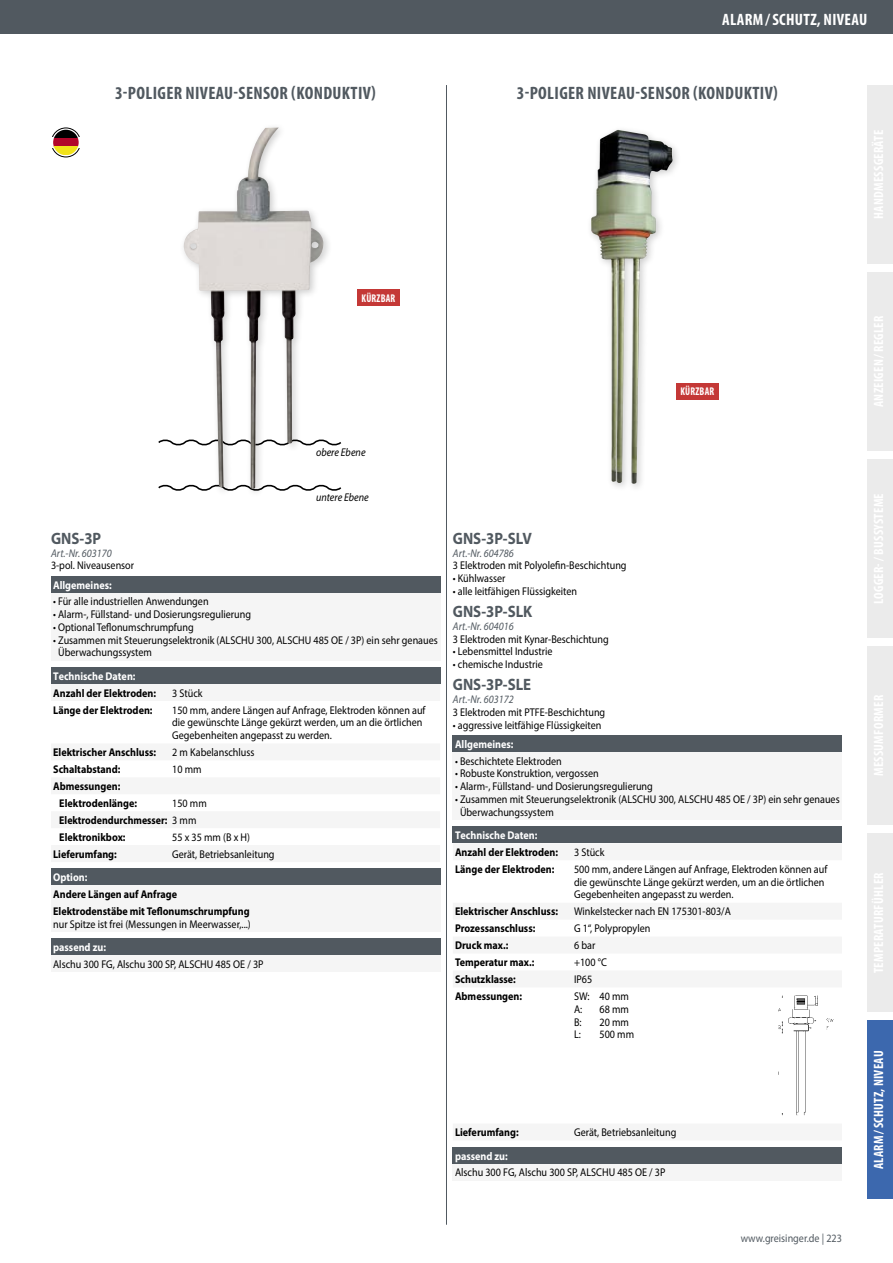
<style>
.page{position:relative;width:893px;height:1263px;background:#fff}
.page>*{position:absolute;margin:0;border:0;box-sizing:border-box;transform-origin:0 0}
.t1{font:700 condensed 18px "Myriad Pro";letter-spacing:.02em;color:#515960}
.t2{font:700 16.5px "Myriad Pro";color:#515960;scale:.9 1}
.t3{font:700 condensed 16.5px "Myriad Pro";letter-spacing:.02em;color:#fff}
.t4{font:700 condensed 13.5px "Myriad Pro";letter-spacing:.02em;color:#fff}
.t5{font:11.25px/12.8px "Myriad Pro";color:#000;scale:.9 1}
.t6{font:700 11.25px/17px "Myriad Pro";color:#000;scale:.9 1}
.t7{font:700 11.25px "Myriad Pro";color:#fff;scale:.9 1}
.t8{font:italic 11.25px "Myriad Pro";color:#515960;scale:.9 1}
.t9{font:700 11.25px/17px "Myriad Pro";color:#000;scale:.88 1}
.t10{font:11.25px "Myriad Pro";color:#515960;scale:.9 1}
.t11{font:italic 11.25px "Myriad Pro";color:#000;scale:.9 1}
.t12{font:700 condensed 11.25px "Myriad Pro";letter-spacing:.02em;color:#fff;scale:.9 1}
.s1{font-weight:400}
</style>
<div class="page">
<div style="left:0;top:0;width:893px;height:34px;background:#515960"></div>
<div style="left:867px;top:85px;width:26px;height:179px;background:#ebebeb"></div>
<div style="left:867px;top:272px;width:26px;height:179px;background:#ebebeb"></div>
<div style="left:867px;top:459px;width:26px;height:179px;background:#ebebeb"></div>
<div style="left:867px;top:646px;width:26px;height:179px;background:#ebebeb"></div>
<div style="left:867px;top:833px;width:26px;height:179px;background:#ebebeb"></div>
<div style="left:867px;top:1020px;width:26px;height:179px;background:#3c68ae"></div>
<div style="left:51px;top:128px;width:30px;height:29px;border:1px solid #000;border-radius:50%"></div>
<div style="left:51px;top:137px;width:30px;height:11px;background:#fff"></div>
<svg style="left:53px;top:130px;width:26px;height:8px"></svg>
<div style="left:53px;top:138px;width:26px;height:9px;background:#b1052a"></div>
<svg style="left:53px;top:147px;width:26px;height:8px"></svg>
<svg style="left:158px;top:484px;width:184px;height:7px"></svg>
<svg style="left:158px;top:439px;width:184px;height:7px"></svg>
<hr style="left:446px;top:85px;width:1px;height:1140px;background:#515960">
<div style="left:179px;top:123px;width:153px;height:374px;background:#fff"></div>
<img style="left:184px;top:128px;width:139px;height:361px">
<img style="left:591px;top:130px;width:82px;height:354px">
<div style="left:357px;top:289px;width:43px;height:17px;background:#c43836"></div>
<div style="left:51px;top:576px;width:389px;height:17px;background:#515960"></div>
<div style="left:51px;top:593px;width:389px;height:68px;background:#f5f5f5"></div>
<div style="left:51px;top:667px;width:389px;height:17px;background:#515960"></div>
<div style="left:51px;top:868px;width:389px;height:17px;background:#515960"></div>
<div style="left:51px;top:885px;width:389px;height:47px;background:#f5f5f5"></div>
<div style="left:51px;top:938px;width:389px;height:17px;background:#515960"></div>
<div style="left:51px;top:955px;width:389px;height:17px;background:#f5f5f5"></div>
<div style="left:676px;top:383px;width:43px;height:17px;background:#c43836"></div>
<div style="left:453px;top:735px;width:389px;height:17px;background:#515960"></div>
<div style="left:453px;top:752px;width:389px;height:68px;background:#f5f5f5"></div>
<div style="left:453px;top:826px;width:389px;height:17px;background:#515960"></div>
<div style="left:453px;top:1147px;width:389px;height:17px;background:#515960"></div>
<div style="left:453px;top:1164px;width:389px;height:17px;background:#f5f5f5"></div>
<img style="left:778px;top:995px;width:56px;height:121px">
<h1 class="t1" style="left:115px;top:81px;width:262px">3-POLIGER NIVEAU-SENSOR (KONDUKTIV)</h1>
<h2 class="t3" style="left:722px;top:9px;width:147px">ALARM/SCHUTZ, NIVEAU</h2>
<h1 class="t1" style="left:517px;top:81px;width:262px">3-POLIGER NIVEAU-SENSOR (KONDUKTIV)</h1>
<p class="t12" style="left:362px;top:291px;width:39px">KÜRZBAR</p>
<p class="t12" style="left:680px;top:385px;width:39px">KÜRZBAR</p>
<p class="t11" style="left:316px;top:445px;width:56px">obere Ebene</p>
<p class="t11" style="left:316px;top:491px;width:60px">untere Ebene</p>
<h2 class="t2" style="left:51px;top:528px;width:57px">GNS-3P</h2>
<p class="t8" style="left:51px;top:546px;width:69px">Art.-Nr. 603170</p>
<p class="t5" style="left:51px;top:559px;width:94px">3-pol. Niveausensor</p>
<p class="t7" style="left:53px;top:577px;width:67px">Allgemeines:</p>
<p class="t5" style="left:53px;top:595px;width:174px">• Für alle industriellen Anwendungen</p>
<p class="t5" style="left:53px;top:608px;width:221px">• Alarm-, Füllstand- und Dosierungsregulierung</p>
<p class="t5" style="left:53px;top:621px;width:158px">• Optional Teflonumschrumpfung</p>
<p class="t5" style="left:58px;top:633px;width:423px;text-indent:-5px">• Zusammen mit Steuerungselektronik (ALSCHU 300, ALSCHU 485 OE / 3P) ein sehr genaues<br>Überwachungssystem</p>
<p class="t7" style="left:53px;top:669px;width:93px">Technische Daten:</p>
<p class="t6" style="left:53px;top:684px;width:116px">Anzahl der Elektroden:</p>
<p class="t5" style="left:172px;top:686px;width:35px">3 Stück</p>
<p class="t6" style="left:53px;top:701px;width:112px">Länge der Elektroden:</p>
<p class="t5" style="left:172px;top:703px;width:283px">150 mm, andere Längen auf Anfrage, Elektroden können auf die gewünschte Länge gekürzt werden, um an die örtlichen<br>Gegebenheiten angepasst zu werden.</p>
<p class="t6" style="left:53px;top:743px;width:116px">Elektrischer Anschluss:</p>
<p class="t5" style="left:172px;top:746px;width:93px">2 m Kabelanschluss</p>
<p class="t6" style="left:53px;top:760px;width:76px">Schaltabstand:</p>
<p class="t5" style="left:172px;top:763px;width:34px">10 mm</p>
<p class="t6" style="left:59px;top:777px;width:88px;text-indent:-6px">Abmessungen:<br>Elektrodenlänge:</p>
<p class="t9" style="left:59px;top:794px;width:169px;text-indent:113px"><span class="s1">150 mm<br></span>Elektrodendurchmesser: <span class="s1">3 mm<br></span>Elektronikbox:</p>
<p class="t5" style="left:172px;top:830px;width:88px">55 x 35 mm (B x H)</p>
<p class="t6" style="left:53px;top:845px;width:72px">Lieferumfang:</p>
<p class="t5" style="left:172px;top:847px;width:115px">Gerät, Betriebsanleitung</p>
<p class="t7" style="left:53px;top:870px;width:40px">Option:</p>
<p class="t6" style="left:53px;top:885px;width:220px">Andere Längen auf Anfrage<br>Elektrodenstäbe mit Teflonumschrumpfung</p>
<p class="t5" style="left:53px;top:917px;width:221px">nur Spitze ist frei (Messungen in Meerwasser,...)</p>
<p class="t7" style="left:53px;top:940px;width:60px">passend zu:</p>
<p class="t5" style="left:53px;top:958px;width:235px">Alschu 300 FG, Alschu 300 SP, ALSCHU 485 OE / 3P</p>
<h2 class="t2" style="left:453px;top:528px;width:89px">GNS-3P-SLV</h2>
<p class="t8" style="left:453px;top:546px;width:69px">Art.-Nr. 604786</p>
<p class="t5" style="left:453px;top:559px;width:195px">3 Elektroden mit Polyolefin-Beschichtung</p>
<p class="t5" style="left:453px;top:572px;width:60px">• Kühlwasser</p>
<p class="t5" style="left:453px;top:585px;width:140px">• alle leitfähigen Flüssigkeiten</p>
<h2 class="t2" style="left:453px;top:601px;width:90px">GNS-3P-SLK</h2>
<p class="t8" style="left:453px;top:619px;width:69px">Art.-Nr. 604016</p>
<p class="t5" style="left:453px;top:632px;width:175px">3 Elektroden mit Kynar-Beschichtung</p>
<p class="t5" style="left:453px;top:645px;width:112px">• Lebensmittel Industrie</p>
<p class="t5" style="left:453px;top:658px;width:102px">• chemische Industrie</p>
<h2 class="t2" style="left:453px;top:674px;width:89px">GNS-3P-SLE</h2>
<p class="t8" style="left:453px;top:692px;width:69px">Art.-Nr. 603172</p>
<p class="t5" style="left:453px;top:706px;width:171px">3 Elektroden mit PTFE-Beschichtung</p>
<p class="t5" style="left:453px;top:718px;width:167px">• aggressive leitfähige Flüssigkeiten</p>
<p class="t7" style="left:455px;top:737px;width:67px">Allgemeines:</p>
<p class="t5" style="left:455px;top:754px;width:120px">• Beschichtete Elektroden</p>
<p class="t5" style="left:455px;top:767px;width:161px">• Robuste Konstruktion, vergossen</p>
<p class="t5" style="left:455px;top:780px;width:221px">• Alarm-, Füllstand- und Dosierungsregulierung</p>
<p class="t5" style="left:460px;top:793px;width:423px;text-indent:-5px">• Zusammen mit Steuerungselektronik (ALSCHU 300, ALSCHU 485 OE / 3P) ein sehr genaues<br>Überwachungssystem</p>
<p class="t7" style="left:455px;top:828px;width:93px">Technische Daten:</p>
<p class="t6" style="left:455px;top:843px;width:116px">Anzahl der Elektroden:</p>
<p class="t5" style="left:574px;top:846px;width:35px">3 Stück</p>
<p class="t6" style="left:455px;top:860px;width:112px">Länge der Elektroden:</p>
<p class="t5" style="left:574px;top:863px;width:283px">500 mm, andere Längen auf Anfrage, Elektroden können auf die gewünschte Länge gekürzt werden, um an die örtlichen<br>Gegebenheiten angepasst zu werden.</p>
<p class="t6" style="left:455px;top:903px;width:116px">Elektrischer Anschluss:</p>
<p class="t5" style="left:574px;top:905px;width:176px">Winkelstecker nach EN 175301-803/A</p>
<p class="t6" style="left:455px;top:920px;width:91px">Prozessanschluss:</p>
<p class="t5" style="left:574px;top:922px;width:86px">G 1“, Polypropylen</p>
<p class="t6" style="left:455px;top:937px;width:61px">Druck max.:</p>
<p class="t5" style="left:574px;top:939px;width:25px">6 bar</p>
<p class="t6" style="left:455px;top:953px;width:90px">Temperatur max.:</p>
<p class="t5" style="left:574px;top:956px;width:38px">+100 °C</p>
<p class="t6" style="left:455px;top:970px;width:69px">Schutzklasse:</p>
<p class="t5" style="left:574px;top:973px;width:22px">IP65</p>
<p class="t6" style="left:455px;top:987px;width:76px">Abmessungen:</p>
<p class="t5" style="left:574px;top:990px;width:63px">SW: 40 mm<br>A:</p>
<p class="t5" style="left:600px;top:1002px;width:34px">68 mm</p>
<p class="t5" style="left:574px;top:1015px;width:10px">B:</p>
<p class="t5" style="left:600px;top:1015px;width:34px">20 mm</p>
<p class="t5" style="left:574px;top:1028px;width:9px">L:</p>
<p class="t5" style="left:600px;top:1028px;width:40px">500 mm</p>
<p class="t6" style="left:455px;top:1123px;width:72px">Lieferumfang:</p>
<p class="t5" style="left:574px;top:1126px;width:115px">Gerät, Betriebsanleitung</p>
<p class="t7" style="left:455px;top:1148px;width:60px">passend zu:</p>
<p class="t5" style="left:455px;top:1166px;width:235px">Alschu 300 FG, Alschu 300 SP, ALSCHU 485 OE / 3P</p>
<p class="t10" style="left:741px;top:1231px;width:114px">www.greisinger.de | 223</p>
<p class="t4" style="left:870px;top:1169px;width:120px;rotate:-90deg">ALARM/SCHUTZ, NIVEAU</p>
</div>
